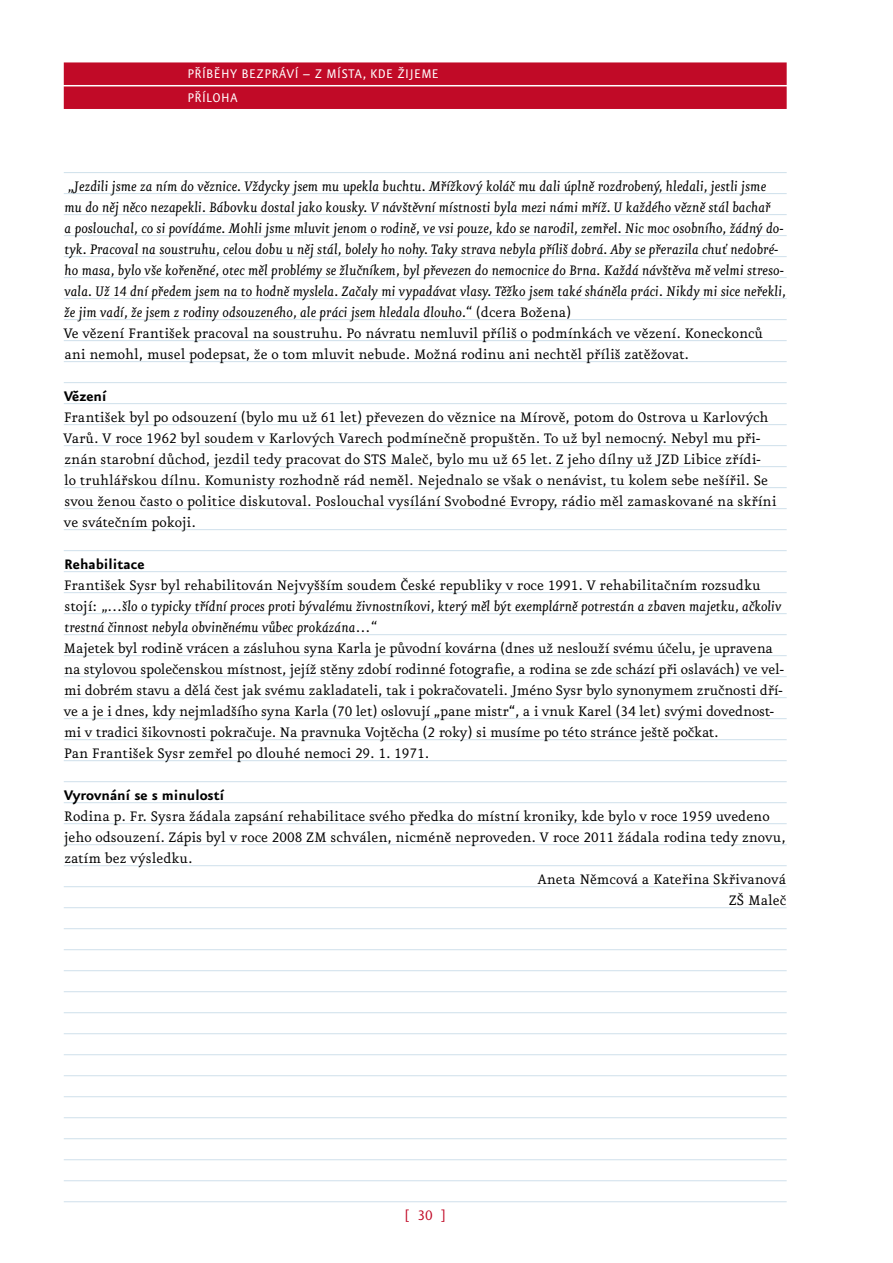
<style>
.page{position:relative;width:893px;height:1263px;background:#fff}
.page>*{position:absolute;margin:0;border:0;box-sizing:border-box;transform-origin:0 0}
.t1{font:16.5px/21px "Eureka OT";color:#000}
.t2{font:italic 16.5px/21px "Eureka OT";color:#000}
.t3{font:700 16.5px "Eureka Sans OT";color:#000}
.t4{font:16.5px "Eureka OT";color:#c10a27}
.t5{font:15px/24px "Eureka Sans OT";letter-spacing:.025em;color:#fff}
.s1{font-style:normal}
</style>
<div class="page">
<hr style="left:64px;top:172px;width:723px;height:1px;background:#cfe0eb">
<hr style="left:64px;top:193px;width:723px;height:1px;background:#cfe0eb">
<hr style="left:64px;top:214px;width:723px;height:1px;background:#cfe0eb">
<hr style="left:64px;top:235px;width:723px;height:1px;background:#cfe0eb">
<hr style="left:64px;top:256px;width:723px;height:1px;background:#cfe0eb">
<hr style="left:64px;top:277px;width:723px;height:1px;background:#cfe0eb">
<hr style="left:64px;top:298px;width:723px;height:1px;background:#cfe0eb">
<hr style="left:64px;top:319px;width:723px;height:1px;background:#cfe0eb">
<hr style="left:64px;top:340px;width:723px;height:1px;background:#cfe0eb">
<hr style="left:64px;top:361px;width:723px;height:1px;background:#cfe0eb">
<hr style="left:64px;top:382px;width:723px;height:1px;background:#cfe0eb">
<hr style="left:64px;top:403px;width:723px;height:1px;background:#cfe0eb">
<hr style="left:64px;top:424px;width:723px;height:1px;background:#cfe0eb">
<hr style="left:64px;top:445px;width:723px;height:1px;background:#cfe0eb">
<hr style="left:64px;top:466px;width:723px;height:1px;background:#cfe0eb">
<hr style="left:64px;top:487px;width:723px;height:1px;background:#cfe0eb">
<hr style="left:64px;top:508px;width:723px;height:1px;background:#cfe0eb">
<hr style="left:64px;top:529px;width:723px;height:1px;background:#cfe0eb">
<hr style="left:64px;top:550px;width:723px;height:1px;background:#cfe0eb">
<hr style="left:64px;top:571px;width:723px;height:1px;background:#cfe0eb">
<hr style="left:64px;top:592px;width:723px;height:1px;background:#cfe0eb">
<hr style="left:64px;top:613px;width:723px;height:1px;background:#cfe0eb">
<hr style="left:64px;top:634px;width:723px;height:1px;background:#cfe0eb">
<hr style="left:64px;top:655px;width:723px;height:1px;background:#cfe0eb">
<hr style="left:64px;top:676px;width:723px;height:1px;background:#cfe0eb">
<hr style="left:64px;top:697px;width:723px;height:1px;background:#cfe0eb">
<hr style="left:64px;top:718px;width:723px;height:1px;background:#cfe0eb">
<hr style="left:64px;top:739px;width:723px;height:1px;background:#cfe0eb">
<hr style="left:64px;top:760px;width:723px;height:1px;background:#cfe0eb">
<hr style="left:64px;top:781px;width:723px;height:1px;background:#cfe0eb">
<hr style="left:64px;top:802px;width:723px;height:1px;background:#cfe0eb">
<hr style="left:64px;top:823px;width:723px;height:1px;background:#cfe0eb">
<hr style="left:64px;top:844px;width:723px;height:1px;background:#cfe0eb">
<hr style="left:64px;top:865px;width:723px;height:1px;background:#cfe0eb">
<hr style="left:64px;top:886px;width:723px;height:1px;background:#cfe0eb">
<hr style="left:64px;top:907px;width:723px;height:1px;background:#cfe0eb">
<hr style="left:64px;top:928px;width:723px;height:1px;background:#cfe0eb">
<hr style="left:64px;top:949px;width:723px;height:1px;background:#cfe0eb">
<hr style="left:64px;top:970px;width:723px;height:1px;background:#cfe0eb">
<hr style="left:64px;top:991px;width:723px;height:1px;background:#cfe0eb">
<hr style="left:64px;top:1012px;width:723px;height:1px;background:#cfe0eb">
<hr style="left:64px;top:1033px;width:723px;height:1px;background:#cfe0eb">
<hr style="left:64px;top:1054px;width:723px;height:1px;background:#cfe0eb">
<hr style="left:64px;top:1075px;width:723px;height:1px;background:#cfe0eb">
<hr style="left:64px;top:1096px;width:723px;height:1px;background:#cfe0eb">
<hr style="left:64px;top:1117px;width:723px;height:1px;background:#cfe0eb">
<hr style="left:64px;top:1138px;width:723px;height:1px;background:#cfe0eb">
<hr style="left:64px;top:1159px;width:723px;height:1px;background:#cfe0eb">
<hr style="left:64px;top:1180px;width:723px;height:1px;background:#cfe0eb">
<hr style="left:64px;top:1201px;width:723px;height:1px;background:#cfe0eb">
<div style="left:64px;top:62px;width:723px;height:23px;background:#c10a27"></div>
<div style="left:64px;top:86px;width:723px;height:23px;background:#c10a27"></div>
<p class="t5" style="left:188px;top:62px;width:253px">Příběhy bezpráví – z místa, kde žijeme<br>Příloha</p>
<p class="t2" style="left:63px;top:176px;width:724px">„Jezdili jsme za ním do věznice. Vždycky jsem mu upekla buchtu. Mřížkový koláč mu dali úplně rozdrobený, hledali, jestli jsme<br>mu do něj něco nezapekli. Bábovku dostal jako kousky. V návštěvní místnosti byla mezi námi mříž. U každého vězně stál bachař<br>a poslouchal, co si povídáme. Mohli jsme mluvit jenom o rodině, ve vsi pouze, kdo se narodil, zemřel. Nic moc osobního, žádný do&shy;tyk. Pracoval na soustruhu, celou dobu u něj stál, bolely ho nohy. Taky strava nebyla příliš dobrá. Aby se přerazila chuť nedobré&shy;ho masa, bylo vše kořeněné, otec měl problémy se žlučníkem, byl převezen do nemocnice do Brna. Každá návštěva mě velmi streso&shy;vala. Už 14 dní předem jsem na to hodně myslela. Začaly mi vypadávat vlasy. Těžko jsem také sháněla práci. Nikdy mi sice neřekli, že jim vadí, že jsem z rodiny odsouzeného, ale práci jsem hledala dlouho.“ <span class="s1">(dcera Božena)<br>Ve vězení František pracoval na soustruhu. Po návratu nemluvil příliš o podmínkách ve vězení. Koneckonců ani nemohl, musel podepsat, že o tom mluvit nebude. Možná rodinu ani nechtěl příliš zatěžovat.</span></p>
<p class="t3" style="left:64px;top:388px;width:44px">Vězení</p>
<p class="t1" style="left:63px;top:407px;width:715px">František byl po odsouzení (bylo mu už 61 let) převezen do věznice na Mírově, potom do Ostrova u Karlových Varů. V roce 1962 byl soudem v Karlových Varech podmínečně propuštěn. To už byl nemocný. Nebyl mu při&shy;znán starobní důchod, jezdil tedy pracovat do STS Maleč, bylo mu už 65 let. Z jeho dílny už JZD Libice zřídi-<br>lo truhlářskou dílnu. Komunisty rozhodně rád neměl. Nejednalo se však o nenávist, tu kolem sebe nešířil. Se svou ženou často o politice diskutoval. Poslouchal vysílání Svobodné Evropy, rádio měl zamaskované na skříni ve svátečním pokoji.</p>
<p class="t3" style="left:64px;top:556px;width:82px">Rehabilitace</p>
<p class="t2" style="left:64px;top:575px;width:719px"><span class="s1">František Sysr byl rehabilitován Nejvyšším soudem České republiky v roce 1991. V rehabilitačním rozsudku stojí:</span> „…šlo o typicky třídní proces proti bývalému živnostníkovi, který měl být exemplárně potrestán a zbaven majetku, ačkoliv trestná činnost nebyla obviněnému vůbec prokázána…“</p>
<p class="t1" style="left:64px;top:638px;width:722px">Majetek byl rodině vrácen a zásluhou syna Karla je původní kovárna (dnes už neslouží svému účelu, je upravena na stylovou společenskou místnost, jejíž stěny zdobí rodinné fotografie, a rodina se zde schází při oslavách) ve vel&shy;mi dobrém stavu a dělá čest jak svému zakladateli, tak i pokračovateli. Jméno Sysr bylo synonymem zručnosti dří&shy;ve a je i dnes, kdy nejmladšího syna Karla (70 let) oslovují „pane mistr“, a i vnuk Karel (34 let) svými dovednost&shy;mi v tradici šikovnosti pokračuje. Na pravnuka Vojtěcha (2 roky) si musíme po této stránce ještě počkat.<br>Pan František Sysr zemřel po dlouhé nemoci 29. 1. 1971.</p>
<p class="t3" style="left:64px;top:787px;width:162px">Vyrovnání se s minulostí</p>
<p class="t1" style="left:64px;top:806px;width:707px">Rodina p. Fr. Sysra žádala zapsání rehabilitace svého předka do místní kroniky, kde bylo v roce 1959 uvedeno</p>
<p class="t1" style="left:64px;top:827px;width:723px">jeho odsouzení. Zápis byl v roce 2008 ZM schválen, nicméně neproveden. V roce 2011 žádala rodina tedy znovu,</p>
<p class="t1" style="left:65px;top:848px;width:129px">zatím bez výsledku.</p>
<p class="t1" style="left:537px;top:869px;width:250px">Aneta Němcová a Kateřina Skřivanová</p>
<p class="t1" style="left:729px;top:890px;width:59px">ZŠ Maleč</p>
<p class="t4" style="left:405px;top:1207px;width:42px">[30]</p>
</div>
